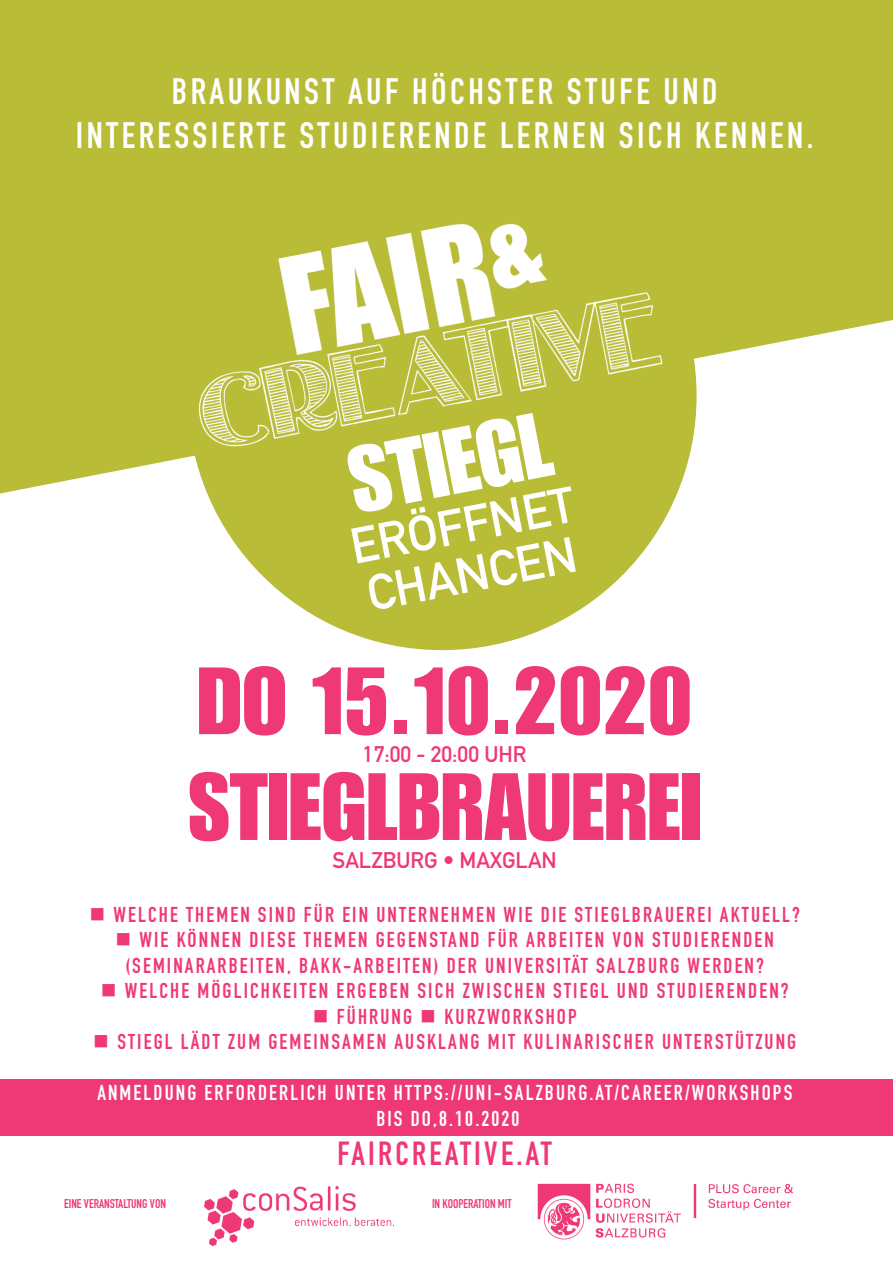
<style>
.page{position:relative;width:893px;height:1263px;background:#fff}
.page>*{position:absolute;margin:0;border:0;box-sizing:border-box;transform-origin:0 0}
.t1{font:93.45px "Impact LT Std";color:#ef3876}
.t2{font:90.9px "Impact LT Std";color:#fff}
.t3{font:49.5px/49.5px "DIN Mittelschrift Std";color:#fff}
.t4{font:36.3px/43.5px "DIN Engschrift Std";letter-spacing:.095em;color:#fff;text-align:center}
.t5{font:33px "DIN Engschrift Std";letter-spacing:.1em;color:#ef3876}
.t6{font:22.35px "DIN Mittelschrift Std";color:#ef3876}
.t7{font:21.3px/25.5px "DIN Engschrift Std";letter-spacing:.1em;color:#ef3876;text-align:center}
.t8{font:21.3px/25.5px "DIN Engschrift Std";letter-spacing:.1em;color:#fff;text-align:center}
.t9{font:12.6px "DIN Engschrift Std";color:#ef3876}
</style>
<div class="page">
<div style="left:0;top:1079px;width:893px;height:57px;background:#ef3876"></div>
<div style="left:0;top:0;width:892px;height:306px;background:#b8bc36"></div>
<svg style="left:0;top:130px;width:893px;height:365px"></svg>
<div style="left:188px;top:141px;width:509px;height:509px;background:#b8bc36;border-radius:50%"></div>
<img style="left:590px;top:178px;width:78px;height:11px">
<div style="left:161px;top:259px;width:27px;height:153px;background:#b8bc36"></div>
<img style="left:188px;top:189px;width:480px;height:223px">
<img style="left:205px;top:1187px;width:188px;height:58px">
<img style="left:537px;top:1183px;width:257px;height:57px">
<h3 class="t4" style="left:76px;top:73px;width:739px">BRAUKUNST AUF HÖCHSTER STUFE UND<br>INTERESSIERTE STUDIERENDE LERNEN SICH KENNEN.</h3>
<h2 class="t2" style="left:344px;top:449px;width:205px;rotate:-11deg">STIEGL</h2>
<h3 class="t3" style="left:347px;top:527px;width:229px;rotate:-11deg">ERÖFFNET<br>CHANCEN</h3>
<h1 class="t1" style="left:197px;top:667px;width:497px">DO 15.10.2020</h1>
<p class="t6" style="left:363px;top:746px;width:165px">17:00 - 20:00 UHR</p>
<h1 class="t1" style="left:188px;top:773px;width:514px">STIEGLBRAUEREI</h1>
<p class="t6" style="left:333px;top:852px;width:226px">SALZBURG • MAXGLAN</p>
<p class="t7" style="left:89px;top:904px;width:712px">■ WELCHE THEMEN SIND FÜR EIN UNTERNEHMEN WIE DIE STIEGLBRAUEREI AKTUELL?</p>
<p class="t7" style="left:115px;top:929px;width:660px">■ WIE KÖNNEN DIESE THEMEN GEGENSTAND FÜR ARBEITEN VON STUDIERENDEN (SEMINARARBEITEN, BAKK-ARBEITEN) DER UNIVERSITÄT SALZBURG WERDEN?</p>
<p class="t7" style="left:101px;top:980px;width:689px">■ WELCHE MÖGLICHKEITEN ERGEBEN SICH ZWISCHEN STIEGL UND STUDIERENDEN?</p>
<p class="t7" style="left:313px;top:1006px;width:265px">■ FÜHRUNG ■ KURZWORKSHOP</p>
<p class="t7" style="left:93px;top:1031px;width:704px">■ STIEGL LÄDT ZUM GEMEINSAMEN AUSKLANG MIT KULINARISCHER UNTERSTÜTZUNG</p>
<p class="t8" style="left:97px;top:1082px;width:696px">ANMELDUNG ERFORDERLICH UNTER HTTPS://UNI-SALZBURG.AT/CAREER/WORKSHOPS<br>BIS DO,8.10.2020</p>
<h3 class="t5" style="left:337px;top:1141px;width:216px">FAIRCREATIVE.AT</h3>
<p class="t9" style="left:64px;top:1199px;width:103px">EINE VERANSTALTUNG VON</p>
<p class="t9" style="left:432px;top:1199px;width:81px">IN KOOPERATION MIT</p>
</div>
